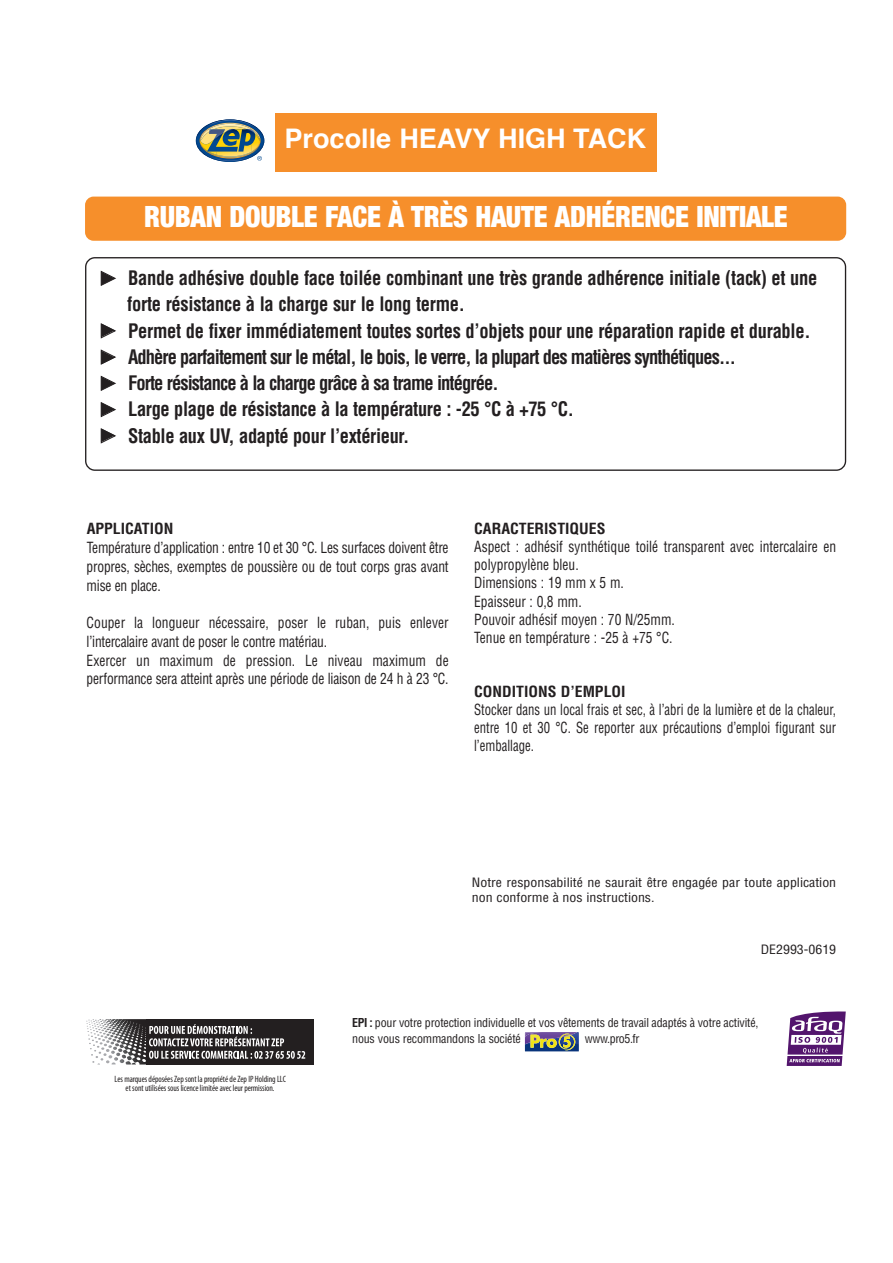
<style>
.page{position:relative;width:893px;height:1263px;background:#fff}
.page>*{position:absolute;margin:0;border:0;box-sizing:border-box;transform-origin:0 0}
.t1{font:900 condensed 29.25px "Helvetica Neue";letter-spacing:-.01em;color:#fff;scale:.95 1}
.t2{font:700 27px "Helvetica";color:#fff}
.t3{font:700 condensed 19.5px "Helvetica";letter-spacing:-.015em;color:#231f20;scale:.95 1}
.t4{font:700 condensed 19.5px "Helvetica";letter-spacing:-.05em;color:#231f20;scale:.95 1}
.t5{font:condensed 15px/18.8px "Helvetica";color:#231f20;scale:.9 1}
.t6{font:condensed 15px/18px "Helvetica";color:#231f20;text-align:justify;scale:.85 1}
.t7{font:700 condensed 15px "Helvetica";color:#231f20;scale:1.05 1}
.t8{font:condensed 12.6px/14.9px "Helvetica";color:#231f20;scale:1.1 1}
.t9{font:condensed 12px/15.5px "Helvetica";letter-spacing:-.015em;color:#231f20}
.t10{font:condensed 12px "Helvetica";letter-spacing:-.035em;color:#231f20}
.t11{font:condensed 9.15px/9px "Myriad Pro";letter-spacing:-.01em;color:#231f20;text-align:center;scale:.95 1}
.s1{font-family:"Arial";font-stretch:normal}
.s2{font-weight:700}
</style>
<div class="page">
<div style="left:275px;top:113px;width:381px;height:58px;background:#f68f2b"></div>
<svg style="left:85px;top:257px;width:761px;height:214px"></svg>
<svg style="left:100px;top:270px;width:16px;height:16px"></svg>
<svg style="left:100px;top:323px;width:16px;height:15px"></svg>
<svg style="left:100px;top:349px;width:16px;height:16px"></svg>
<svg style="left:100px;top:375px;width:16px;height:16px"></svg>
<svg style="left:100px;top:402px;width:16px;height:15px"></svg>
<svg style="left:100px;top:428px;width:16px;height:15px"></svg>
<div style="left:85px;top:197px;width:761px;height:44px;background:#f68f2b;border-radius:9px"></div>
<svg style="left:786px;top:1011px;width:60px;height:55px"></svg>
<hr style="left:787px;top:1054px;width:55px;height:1px;background:#fff">
<svg style="left:86px;top:1019px;width:228px;height:46px"></svg>
<div style="left:146px;top:1019px;width:167px;height:45px;background:#231f20"></div>
<svg style="left:99px;top:1019px;width:206px;height:45px"></svg>
<img style="left:576px;top:1032px;width:3px;height:19px">
<img style="left:549px;top:1032px;width:28px;height:12px">
<svg style="left:525px;top:1033px;width:51px;height:18px"></svg>
<img style="left:525px;top:1032px;width:24px;height:5px">
<img style="left:223px;top:119px;width:14px;height:1px">
<img style="left:220px;top:161px;width:20px;height:1px">
<img style="left:211px;top:120px;width:38px;height:3px">
<img style="left:209px;top:123px;width:21px;height:1px">
<img style="left:197px;top:124px;width:67px;height:37px">
<h2 class="t2" style="left:285px;top:117px;width:363px">Procolle HEAVY HIGH TACK</h2>
<h1 class="t1" style="left:144px;top:192px;width:679px">RUBAN DOUBLE FACE À TRÈS HAUTE ADHÉRENCE INITIALE</h1>
<h3 class="t3" style="left:99px;top:266px;width:758px"><span class="s1">►</span> Bande adhésive double face toilée combinant une très grande adhérence initiale (tack) et une</h3>
<h3 class="t3" style="left:127px;top:292px;width:357px">forte résistance à la charge sur le long terme.</h3>
<h3 class="t3" style="left:99px;top:319px;width:751px"><span class="s1">►</span> Permet de fixer immédiatement toutes sortes d’objets pour une réparation rapide et durable.</h3>
<h3 class="t4" style="left:99px;top:345px;width:672px"><span class="s1">►</span> Adhère parfaitement sur le métal, le bois, le verre, la plupart des matières synthétiques...</h3>
<h3 class="t4" style="left:99px;top:371px;width:423px"><span class="s1">►</span> Forte résistance à la charge grâce à sa trame intégrée.</h3>
<h3 class="t3" style="left:99px;top:397px;width:502px"><span class="s1">►</span> Large plage de résistance à la température : -25 °C à +75 °C.</h3>
<h3 class="t3" style="left:99px;top:424px;width:329px"><span class="s1">►</span> Stable aux UV, adapté pour l’extérieur.</h3>
<p class="t7" style="left:87px;top:520px;width:84px">APPLICATION</p>
<p class="t5" style="left:87px;top:538px;width:404px;text-align:justify">Température d’application : entre 10 et 30 °C. Les surfaces doivent être propres, sèches, exemptes de poussière ou de tout corps gras avant mise en place.</p>
<p class="t5" style="left:87px;top:613px;width:404px">Couper la longueur nécessaire, poser le ruban, puis enlever l’intercalaire avant de poser le contre matériau.<br>Exercer un maximum de pression. Le niveau maximum de performance sera atteint après une période de liaison de 24 h à 23 °C.</p>
<p class="t7" style="left:474px;top:520px;width:127px">CARACTERISTIQUES</p>
<p class="t5" style="left:474px;top:538px;width:404px;line-height:18px">Aspect : adhésif synthétique toilé transparent avec intercalaire en polypropylène bleu.<br>Dimensions : 19 mm x 5 m.<br>Epaisseur : 0,8 mm.<br>Pouvoir adhésif moyen : 70 N/25mm.<br>Tenue en température : -25 à +75 °C.</p>
<p class="t7" style="left:474px;top:682px;width:146px">CONDITIONS D’EMPLOI</p>
<p class="t6" style="left:474px;top:700px;width:427px">Stocker dans un local frais et sec, à l’abri de la lumière et de la chaleur, entre 10 et 30 °C. Se reporter aux précautions d’emploi figurant sur l’emballage.</p>
<p class="t8" style="left:472px;top:875px;width:333px">Notre responsabilité ne saurait être engagée par toute application non conforme à nos instructions.</p>
<p class="t8" style="left:761px;top:942px;width:70px">DE2993-0619</p>
<p class="t11" style="left:114px;top:1074px;width:182px">Les marques déposées Zep sont la propriété de Zep IP Holding LLC et sont utilisées sous licence limitée avec leur permission.</p>
<p class="t9" style="left:352px;top:1015px;width:408px"><span class="s2">EPI :</span> pour votre protection individuelle et vos vêtements de travail adaptés à votre activité, nous vous recommandons la société</p>
<p class="t10" style="left:585px;top:1031px;width:56px">www.pro5.fr</p>
</div>
